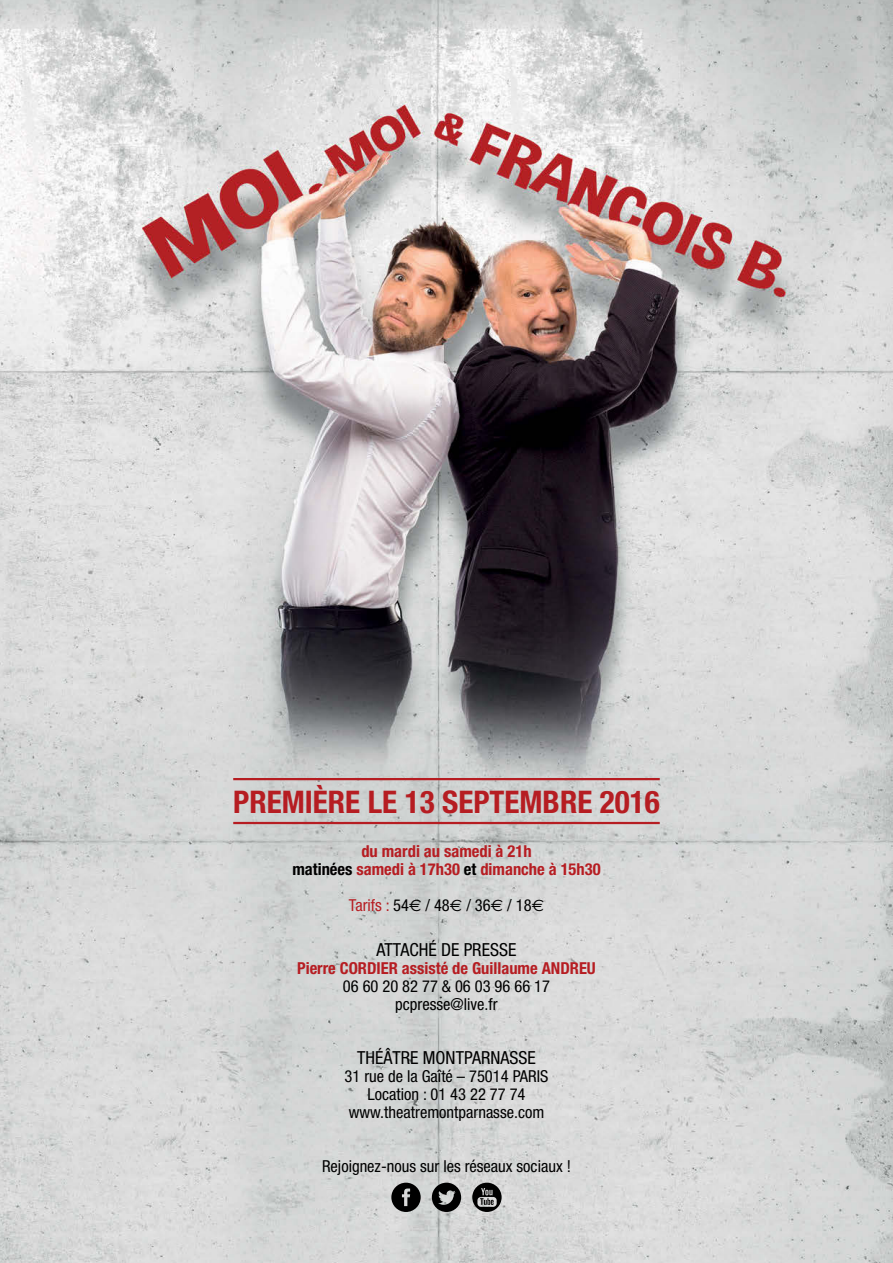
<style>
.page{position:relative;width:893px;height:1263px;background:#fff}
.page>*{position:absolute;margin:0;border:0;box-sizing:border-box;transform-origin:0 0}
.t1{font:700 condensed 31.2px "Helvetica Neue";color:#b61d22}
.t2{font:condensed 18px "Helvetica Neue";color:#000}
.t3{font:condensed 16.5px/18px "Helvetica Neue";color:#000;text-align:center}
.t4{font:700 condensed 16.5px/18px "Helvetica Neue";color:#b61d22;text-align:center}
.s1{color:#000}
.s2{color:#b61d22}
.s3{font-family:"Euro Sans";font-stretch:normal}
</style>
<div class="page">
<img style="left:0;top:0;width:893px;height:1263px">
<hr style="left:233px;top:778px;width:427px;height:2px;background:#b61d22">
<hr style="left:233px;top:822px;width:427px;height:2px;background:#b61d22">
<svg style="left:472px;top:1183px;width:30px;height:29px"></svg>
<svg style="left:391px;top:1183px;width:30px;height:29px"></svg>
<svg style="left:432px;top:1183px;width:29px;height:29px"></svg>
<h1 class="t1" style="left:233px;top:783px;width:428px">PREMIÈRE LE 13 SEPTEMBRE 2016</h1>
<p class="t4" style="left:292px;top:841px;width:310px">du mardi au samedi à 21h<br><span class="s1">matinées</span> samedi à 17h30 <span class="s1">et</span> dimanche à 15h30</p>
<p class="t3" style="left:349px;top:896px;width:197px"><span class="s2">Tarifs :</span> 54<span class="s3">€</span> / 48<span class="s3">€</span> / 36<span class="s3">€</span> / 18<span class="s3">€</span></p>
<p class="t2" style="left:377px;top:939px;width:141px">ATTACHÉ DE PRESSE</p>
<p class="t4" style="left:297px;top:958px;width:300px">Pierre CORDIER assisté de Guillaume ANDREU</p>
<p class="t3" style="left:343px;top:977px;width:209px">06 60 20 82 77 &amp; 06 03 96 66 17 pcpresse@live.fr</p>
<p class="t2" style="left:357px;top:1047px;width:180px">THÉÂTRE MONTPARNASSE</p>
<p class="t3" style="left:345px;top:1067px;width:205px">31 rue de la Gaîté – 75014 PARIS<br>Location : 01 43 22 77 74 www.theatremontparnasse.com</p>
<p class="t3" style="left:322px;top:1157px;width:250px">Rejoignez-nous sur les réseaux sociaux !</p>
</div>
